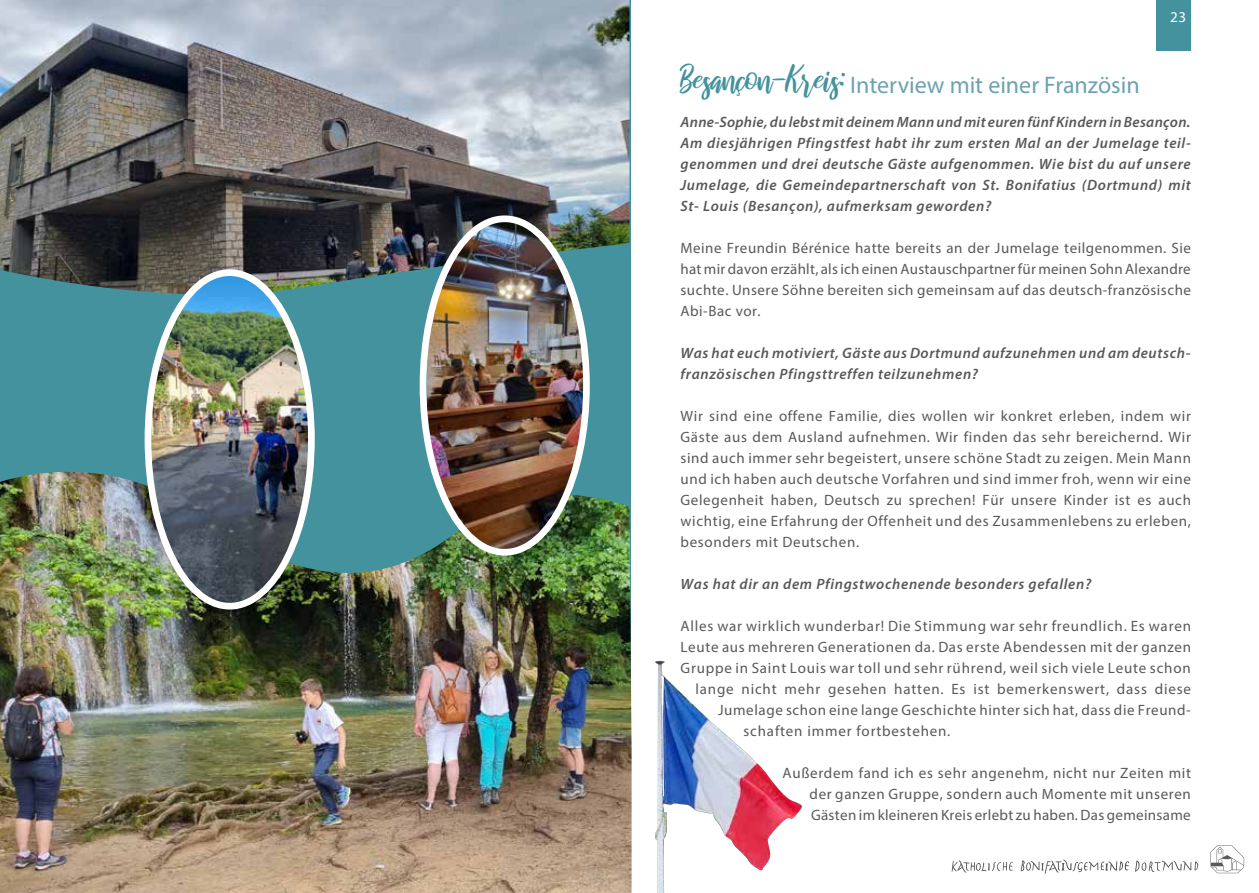
<style>
.page{position:relative;width:1259px;height:893px;background:#fff}
.page>*{position:absolute;margin:0;border:0;box-sizing:border-box;transform-origin:0 0}
.t1{font:24px "Myriad Pro";color:#6ca2ae}
.t2{font:15px/21px "Myriad Pro";letter-spacing:.045em;color:#58595b;text-align:justify}
.t3{font:italic 600 15px/21px "Myriad Pro";letter-spacing:.045em;color:#58595b;text-align:justify}
.t4{font:15px "Myriad Pro";color:#fff}
.s1{font-family:"raustila";font-size:36px;color:#43929e}
</style>
<div class="page">
<div style="left:1157px;top:0;width:34px;height:51px;background:#43929e"></div>
<svg style="left:1210px;top:845px;width:34px;height:28px"></svg>
<svg style="left:951px;top:859px;width:247px;height:15px"></svg>
<div style="left:0;top:0;width:631px;height:893px;background:#43929e"></div>
<img style="left:655px;top:661px;width:147px;height:232px">
<img style="left:0;top:0;width:629px;height:292px">
<img style="left:0;top:472px;width:631px;height:421px">
<img style="left:149px;top:273px;width:162px;height:333px">
<div style="left:145px;top:269px;width:170px;height:340px;border:7px solid #fff;border-radius:50%"></div>
<img style="left:427px;top:219px;width:159px;height:333px">
<div style="left:420px;top:215px;width:170px;height:341px;border:7px solid #fff;border-radius:50%"></div>
<p class="t4" style="left:1170px;top:8px;width:18px">23</p>
<h1 class="t1" style="left:680px;top:70px;width:461px"><span class="s1">Besançon-Kreis:</span> Interview mit einer Französin</h1>
<p class="t3" style="left:680px;top:111px;width:512px">Anne-Sophie, du lebst mit deinem Mann und mit euren fünf Kindern in Besançon.<br>Am diesjährigen Pfingstfest habt ihr zum ersten Mal an der Jumelage teil&shy;genommen und drei deutsche Gäste aufgenommen. Wie bist du auf unsere Jumelage, die Gemeindepartnerschaft von St. Bonifatius (Dortmund) mit St- Louis (Besançon), aufmerksam geworden?</p>
<p class="t2" style="left:680px;top:237px;width:512px">Meine Freundin Bérénice hatte bereits an der Jumelage teilgenommen. Sie hat mir davon erzählt, als ich einen Austauschpartner für meinen Sohn Alexandre suchte. Unsere Söhne bereiten sich gemeinsam auf das deutsch-französische Abi-Bac vor.</p>
<p class="t3" style="left:680px;top:342px;width:511px">Was hat euch motiviert, Gäste aus Dortmund aufzunehmen und am deutsch&shy;französischen Pfingsttreffen teilzunehmen?</p>
<p class="t2" style="left:680px;top:405px;width:512px">Wir sind eine offene Familie, dies wollen wir konkret erleben, indem wir Gäste aus dem Ausland aufnehmen. Wir finden das sehr bereichernd. Wir sind auch immer sehr begeistert, unsere schöne Stadt zu zeigen. Mein Mann und ich haben auch deutsche Vorfahren und sind immer froh, wenn wir eine Gelegenheit haben, Deutsch zu sprechen! Für unsere Kinder ist es auch wichtig, eine Erfahrung der Offenheit und des Zusammenlebens zu erleben, besonders mit Deutschen.</p>
<p class="t3" style="left:680px;top:573px;width:412px">Was hat dir an dem Pfingstwochenende besonders gefallen?</p>
<p class="t2" style="left:680px;top:615px;width:512px">Alles war wirklich wunderbar! Die Stimmung war sehr freundlich. Es waren</p>
<p class="t2" style="left:680px;top:636px;width:512px">Leute aus mehreren Generationen da. Das erste Abendessen mit der ganzen</p>
<p class="t2" style="left:680px;top:657px;width:512px">Gruppe in Saint Louis war toll und sehr rührend, weil sich viele Leute schon</p>
<p class="t2" style="left:695px;top:678px;width:497px">lange nicht mehr gesehen hatten. Es ist bemerkenswert, dass diese</p>
<p class="t2" style="left:718px;top:699px;width:474px">Jumelage schon eine lange Geschichte hinter sich hat, dass die Freund-</p>
<p class="t2" style="left:743px;top:720px;width:208px">schaften immer fortbestehen.</p>
<p class="t2" style="left:809px;top:762px;width:383px;text-indent:-27px">Außerdem fand ich es sehr angenehm, nicht nur Zeiten mit der ganzen Gruppe, sondern auch Momente mit unseren Gästen im kleineren Kreis erlebt zu haben. Das gemeinsame</p>
</div>
